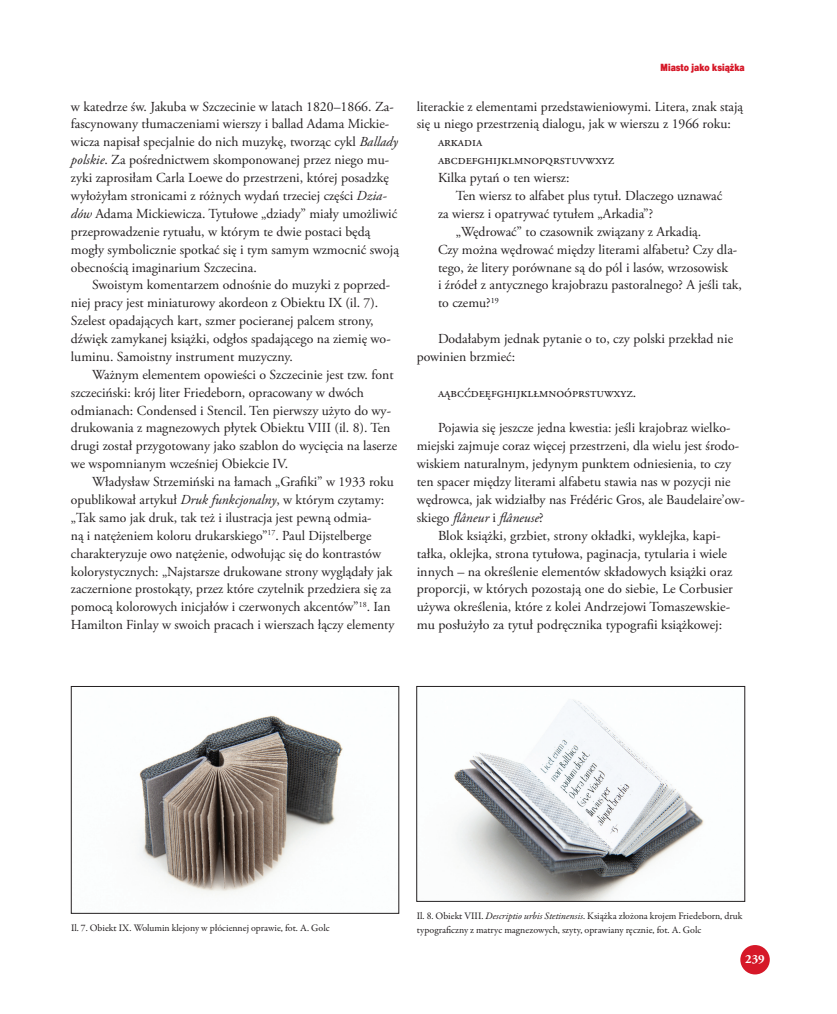
<style>
.page{position:relative;width:837px;height:1014px;background:#fff}
.page>*{position:absolute;margin:0;border:0;box-sizing:border-box;transform-origin:0 0}
.t1{font:13.75px/17.9px "Adobe Garamond Pro";color:#231f20}
.t2{font:italic 13.75px "Adobe Garamond Pro";color:#231f20}
.t3{font:700 12.5px "Adobe Garamond Pro";color:#fff}
.t4{font:10px/13.8px "Garamond Premr Pro";color:#231f20}
.t5{font:10px "Switzer C Cnd EFN Black";color:#d61828}
.s1{font-style:italic}
.s2{font-style:normal}
</style>
<div class="page">
<div style="left:740px;top:944px;width:29px;height:30px;background:#d61828;border-radius:50%"></div>
<img style="left:138px;top:715px;width:205px;height:178px">
<div style="left:71px;top:686px;width:328px;height:227px;border:1px solid #231f20"></div>
<img style="left:454px;top:700px;width:250px;height:199px">
<div style="left:416px;top:686px;width:328px;height:215px;border:1px solid #231f20"></div>
<p class="t1" style="left:71px;top:98px;width:329px">w katedrze św. Jakuba w Szczecinie w latach 1820–1866. Za&shy;fascynowany tłumaczeniami wierszy i ballad Adama Mickie&shy;wicza napisał specjalnie do nich muzykę, tworząc cykl <span class="s1">Ballady polskie</span>. Za pośrednictwem skomponowanej przez niego mu&shy;zyki zaprosiłam Carla Loewe do przestrzeni, której posadzkę wyłożyłam stronicami z różnych wydań trzeciej części <span class="s1">Dzia&shy;dów</span> Adama Mickiewicza. Tytułowe „dziady” miały umożliwić przeprowadzenie rytuału, w którym te dwie postaci będą mogły symbolicznie spotkać się i tym samym wzmocnić swoją obecnością imaginarium Szczecina.</p>
<p class="t1" style="left:71px;top:276px;width:321px;text-indent:21px">Swoistym komentarzem odnośnie do muzyki z poprzed&shy;niej pracy jest miniaturowy akordeon z Obiektu IX (il. 7).<br>Szelest opadających kart, szmer pocieranej palcem strony, dźwięk zamykanej książki, odgłos spadającego na ziemię wo&shy;luminu. Samoistny instrument muzyczny.</p>
<p class="t1" style="left:71px;top:366px;width:327px;text-indent:21px">Ważnym elementem opowieści o Szczecinie jest tzw. font szczeciński: krój liter Friedeborn, opracowany w dwóch odmianach: Condensed i Stencil. Ten pierwszy użyto do wy&shy;drukowania z magnezowych płytek Obiektu VIII (il. 8). Ten drugi został przygotowany jako szablon do wycięcia na laserze we wspomnianym wcześniej Obiekcie IV.</p>
<p class="t1" style="left:71px;top:473px;width:325px;text-indent:21px">Władysław Strzemiński na łamach „Grafiki” w 1933 roku opublikował artykuł <span class="s1">Druk funkcjonalny</span>, w którym czytamy: „Tak samo jak druk, tak też i ilustracja jest pewną odmia-<br>ną i natężeniem koloru drukarskiego”<sup>17</sup>. Paul Dijstelberge charakteryzuje owo natężenie, odwołując się do kontrastów kolorystycznych: „Najstarsze drukowane strony wyglądały jak zaczernione prostokąty, przez które czytelnik przedziera się za pomocą kolorowych inicjałów i czerwonych akcentów”<sup>18</sup>. Ian Hamilton Finlay w swoich pracach i wierszach łączy elementy</p>
<p class="t5" style="left:660px;top:61px;width:86px">Miasto jako książka</p>
<p class="t1" style="left:416px;top:98px;width:328px">literackie z elementami przedstawieniowymi. Litera, znak stają</p>
<p class="t1" style="left:416px;top:116px;width:315px">się u niego przestrzenią dialogu, jak w wierszu z 1966 roku:</p>
<p class="t1" style="left:438px;top:133px;width:46px">arkadia</p>
<p class="t1" style="left:438px;top:151px;width:176px">abcdefghijklmnopqrstuvwxyz</p>
<p class="t1" style="left:438px;top:169px;width:133px">Kilka pytań o ten wiersz:</p>
<p class="t1" style="left:455px;top:187px;width:268px">Ten wiersz to alfabet plus tytuł. Dlaczego uznawać</p>
<p class="t1" style="left:438px;top:205px;width:217px">za wiersz i opatrywać tytułem „Arkadia”?</p>
<p class="t1" style="left:455px;top:223px;width:247px">„Wędrować” to czasownik związany z Arkadią.</p>
<p class="t1" style="left:438px;top:241px;width:301px">Czy można wędrować między literami alfabetu? Czy dla-</p>
<p class="t1" style="left:438px;top:259px;width:292px">tego, że litery porównane są do pól i lasów, wrzosowisk</p>
<p class="t1" style="left:438px;top:276px;width:305px">i źródeł z antycznego krajobrazu pastoralnego? A jeśli tak,</p>
<p class="t1" style="left:438px;top:294px;width:62px">to czemu?<sup>19</sup></p>
<p class="t1" style="left:416px;top:330px;width:318px;text-indent:21px">Dodałabym jednak pytanie o to, czy polski przekład nie powinien brzmieć:</p>
<p class="t1" style="left:438px;top:384px;width:200px">aąbcćdeęfghijklłmnoóprstuwxyz.</p>
<p class="t1" style="left:438px;top:419px;width:294px">Pojawia się jeszcze jedna kwestia: jeśli krajobraz wielko-</p>
<p class="t1" style="left:416px;top:437px;width:324px">miejski zajmuje coraz więcej przestrzeni, dla wielu jest środo-</p>
<p class="t1" style="left:416px;top:455px;width:316px">wiskiem naturalnym, jedynym punktem odniesienia, to czy</p>
<p class="t1" style="left:416px;top:473px;width:315px">ten spacer między literami alfabetu stawia nas w pozycji nie</p>
<p class="t1" style="left:416px;top:491px;width:329px">wędrowca, jak widziałby nas Frédéric Gros, ale Baudelaire’ow-</p>
<p class="t2" style="left:416px;top:509px;width:128px"><span class="s2">skiego</span> flâneur <span class="s2">i</span> flâneuse<span class="s2">?</span></p>
<p class="t1" style="left:438px;top:527px;width:284px">Blok książki, grzbiet, strony okładki, wyklejka, kapi-</p>
<p class="t1" style="left:416px;top:545px;width:312px">tałka, oklejka, strona tytułowa, paginacja, tytularia i wiele</p>
<p class="t1" style="left:416px;top:562px;width:317px">innych – na określenie elementów składowych książki oraz</p>
<p class="t1" style="left:416px;top:580px;width:317px">proporcji, w których pozostają one do siebie, Le Corbusier</p>
<p class="t1" style="left:416px;top:598px;width:315px">używa określenia, które z kolei Andrzejowi Tomaszewskie-</p>
<p class="t1" style="left:416px;top:616px;width:307px">mu posłużyło za tytuł podręcznika typografii książkowej:</p>
<p class="t4" style="left:71px;top:920px;width:260px">Il. 7. Obiekt IX. Wolumin klejony w płóciennej oprawie, fot. A. Golc</p>
<p class="t4" style="left:416px;top:908px;width:327px">Il. 8. Obiekt VIII. <span class="s1">Descriptio urbis Stetinensis</span>. Książka złożona krojem Friedeborn, druk typograficzny z matryc magnezowych, szyty, oprawiany ręcznie, fot. A. Golc</p>
<p class="t3" style="left:745px;top:951px;width:21px">239</p>
</div>
